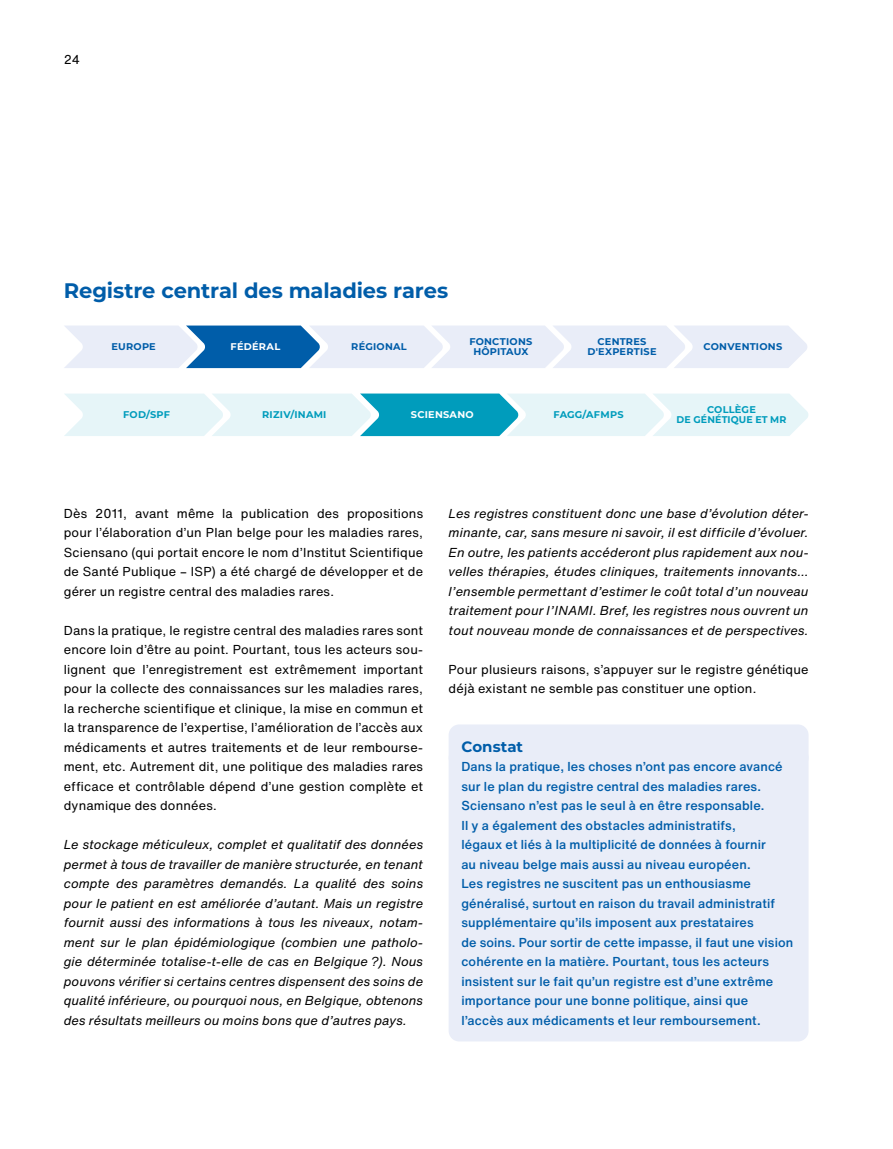
<style>
.page{position:relative;width:893px;height:1149px;background:#fff}
.page>*{position:absolute;margin:0;border:0;box-sizing:border-box;transform-origin:0 0}
.t1{font:700 21px "Montserrat";letter-spacing:-.005em;color:#005da9}
.t2{font:700 15px "Montserrat";color:#005da9}
.t3{font:italic 12.75px/19.5px "Helvetica Now Text";letter-spacing:.01em;color:#000;text-align:justify}
.t4{font:12.75px/19.5px "Helvetica Now Text";letter-spacing:.015em;color:#000;text-align:justify}
.t5{font:500 12.75px/19.5px "Helvetica Now Text";letter-spacing:.01em;color:#005da9}
.t6{font:700 9.75px/10.5px "Montserrat";letter-spacing:.025em;color:#005da9;text-align:center}
.t7{font:700 9.75px/10.5px "Montserrat";letter-spacing:.02em;color:#009cbc;text-align:center}
.t8{font:700 9.75px "Montserrat";letter-spacing:.025em;color:#fff}
</style>
<div class="page">
<div style="left:449px;top:724px;width:359px;height:44px;background:#e9edf8;border-radius:11px"></div>
<div style="left:449px;top:747px;width:359px;height:294px;background:#e9edf8;border-radius:11px"></div>
<svg style="left:64px;top:325px;width:743px;height:43px"></svg>
<svg style="left:64px;top:393px;width:744px;height:43px"></svg>
<p class="t4" style="left:64px;top:49px;width:18px">24</p>
<h1 class="t1" style="left:64px;top:276px;width:386px">Registre central des maladies rares</h1>
<p class="t6" style="left:112px;top:341px;width:46px">EUROPE</p>
<p class="t8" style="left:231px;top:340px;width:51px">FÉDÉRAL</p>
<p class="t6" style="left:351px;top:341px;width:57px">RÉGIONAL</p>
<p class="t6" style="left:469px;top:336px;width:65px">FONCTIONS<br>HÔPITAUX</p>
<p class="t6" style="left:587px;top:336px;width:71px">CENTRES<br>D'EXPERTISE</p>
<p class="t6" style="left:703px;top:341px;width:80px">CONVENTIONS</p>
<p class="t7" style="left:123px;top:408px;width:48px">FOD/SPF</p>
<p class="t7" style="left:262px;top:408px;width:66px">RIZIV/INAMI</p>
<p class="t8" style="left:411px;top:407px;width:64px">SCIENSANO</p>
<p class="t7" style="left:554px;top:408px;width:71px">FAGG/AFMPS</p>
<p class="t7" style="left:677px;top:404px;width:111px">COLLÈGE<br>DE GÉNÉTIQUE ET MR</p>
<p class="t4" style="left:64px;top:503px;width:361px">Dès 2011, avant même la publication des propositions pour l’élaboration d’un Plan belge pour les maladies rares, Sciensano (qui portait encore le nom d’Institut Scientifique de Santé Publique – ISP) a été chargé de développer et de gérer un registre central des maladies rares.</p>
<p class="t4" style="left:64px;top:619px;width:361px">Dans la pratique, le registre central des maladies rares sont encore loin d’être au point. Pourtant, tous les acteurs sou&shy;lignent que l’enregistrement est extrêmement important pour la collecte des connaissances sur les maladies rares, la recherche scientifique et clinique, la mise en commun et la transparence de l’expertise, l’amélioration de l’accès aux médicaments et autres traitements et de leur rembourse&shy;ment, etc. Autrement dit, une politique des maladies rares efficace et contrôlable dépend d’une gestion complète et dynamique des données.</p>
<p class="t3" style="left:64px;top:834px;width:361px">Le stockage méticuleux, complet et qualitatif des données permet à tous de travailler de manière structurée, en tenant compte des paramètres demandés. La qualité des soins pour le patient en est améliorée d’autant. Mais un registre fournit aussi des informations à tous les niveaux, notam&shy;ment sur le plan épidémiologique (combien une patholo&shy;gie déterminée totalise-t-elle de cas en Belgique ?). Nous pouvons vérifier si certains centres dispensent des soins de qualité inférieure, ou pourquoi nous, en Belgique, obtenons des résultats meilleurs ou moins bons que d’autres pays.</p>
<p class="t3" style="left:449px;top:503px;width:361px">Les registres constituent donc une base d’évolution déter&shy;minante, car, sans mesure ni savoir, il est difficile d’évoluer.<br>En outre, les patients accéderont plus rapidement aux nou&shy;velles thérapies, études cliniques, traitements innovants… l’ensemble permettant d’estimer le coût total d’un nouveau traitement pour l’INAMI. Bref, les registres nous ouvrent un tout nouveau monde de connaissances et de perspectives.</p>
<p class="t4" style="left:449px;top:658px;width:361px">Pour plusieurs raisons, s’appuyer sur le registre génétique déjà existant ne semble pas constituer une option.</p>
<p class="t2" style="left:461px;top:736px;width:63px">Constat</p>
<p class="t5" style="left:461px;top:756px;width:333px">Dans la pratique, les choses n’ont pas encore avancé sur le plan du registre central des maladies rares.<br>Sciensano n’est pas le seul à en être responsable.<br>Il y a également des obstacles administratifs,<br>légaux et liés à la multiplicité de données à fournir<br>au niveau belge mais aussi au niveau européen.<br>Les registres ne suscitent pas un enthousiasme généralisé, surtout en raison du travail administratif supplémentaire qu’ils imposent aux prestataires<br>de soins. Pour sortir de cette impasse, il faut une vision cohérente en la matière. Pourtant, tous les acteurs insistent sur le fait qu’un registre est d’une extrême importance pour une bonne politique, ainsi que l’accès aux médicaments et leur remboursement.</p>
</div>
